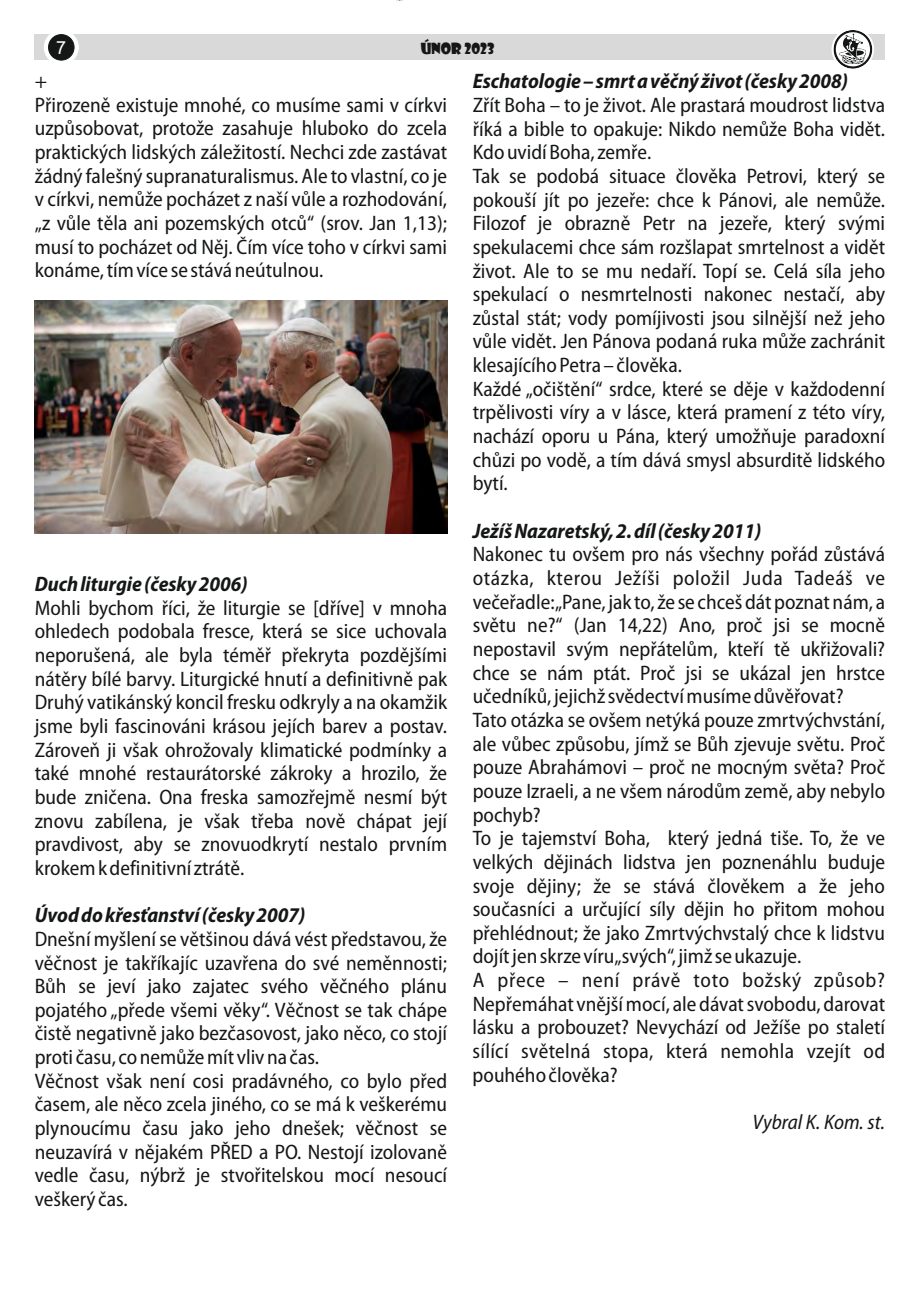
<style>
.page{position:relative;width:920px;height:1290px;background:#fff}
.page>*{position:absolute;margin:0;border:0;box-sizing:border-box;transform-origin:0 0}
.t1{font:semi-condensed 21px/23.7px "Myriad Pro";color:#151616}
.t2{font:italic 700 semi-condensed 21px "Myriad Pro";color:#151616}
.t3{font:italic semi-condensed 21px "Myriad Pro";color:#151616}
.t4{font:18px "Arial";color:#fff}
.t5{font:15px "Showcard Gothic";color:#151616}
</style>
<div class="page">
<div style="left:35px;top:35px;width:850px;height:25px;background:#d9d9da"></div>
<div style="left:44px;top:30px;width:35px;height:35px;background:#fff;border:1px solid #fff;border-radius:50%"></div>
<div style="left:48px;top:34px;width:26px;height:27px;background:#151616;border:1px solid #151616;border-radius:50%"></div>
<svg style="left:832px;top:30px;width:42px;height:39px"></svg>
<img style="left:35px;top:301px;width:412px;height:232px">
<p class="t4" style="left:56px;top:41px;width:12px">7</p>
<p class="t5" style="left:421px;top:42px;width:75px">ÚNOR 2023</p>
<p class="t1" style="left:35px;top:71px;width:414px">+<br>Přirozeně existuje mnohé, co musíme sami v církvi uzpůsobovat, protože zasahuje hluboko do zcela praktických lidských záležitostí. Nechci zde zastávat žádný falešný supranaturalismus. Ale to vlastní, co je v církvi, nemůže pocházet z naší vůle a rozhodování, „z vůle těla ani pozemských otců“ (srov. Jan 1,13); musí to pocházet od Něj. Čím více toho v církvi sami konáme, tím více se stává neútulnou.</p>
<p class="t2" style="left:473px;top:73px;width:377px">Eschatologie – smrt a věčný život (česky 2008)</p>
<p class="t1" style="left:473px;top:95px;width:414px">Zřít Boha – to je život. Ale prastará moudrost lidstva říká a bible to opakuje: Nikdo nemůže Boha vidět.<br>Kdo uvidí Boha, zemře.<br>Tak se podobá situace člověka Petrovi, který se pokouší jít po jezeře: chce k Pánovi, ale nemůže.<br>Filozof je obrazně Petr na jezeře, který svými spekulacemi chce sám rozšlapat smrtelnost a vidět život. Ale to se mu nedaří. Topí se. Celá síla jeho spekulací o nesmrtelnosti nakonec nestačí, aby zůstal stát; vody pomíjivosti jsou silnější než jeho vůle vidět. Jen Pánova podaná ruka může zachránit klesajícího Petra – člověka.<br>Každé „očištění“ srdce, které se děje v každodenní trpělivosti víry a v lásce, která pramení z této víry, nachází oporu u Pána, který umožňuje paradoxní chůzi po vodě, a tím dává smysl absurditě lidského bytí.</p>
<p class="t2" style="left:473px;top:522px;width:290px">Ježíš Nazaretský, 2. díl (česky 2011)</p>
<p class="t1" style="left:473px;top:544px;width:414px">Nakonec tu ovšem pro nás všechny pořád zůstává otázka, kterou Ježíši položil Juda Tadeáš ve večeřadle: „Pane, jak to, že se chceš dát poznat nám, a světu ne?“ (Jan 14,22) Ano, proč jsi se mocně nepostavil svým nepřátelům, kteří tě ukřižovali? chce se nám ptát. Proč jsi se ukázal jen hrstce učedníků, jejichž svědectví musíme důvěřovat?<br>Tato otázka se ovšem netýká pouze zmrtvýchvstání, ale vůbec způsobu, jímž se Bůh zjevuje světu. Proč pouze Abrahámovi – proč ne mocným světa? Proč pouze Izraeli, a ne všem národům země, aby nebylo pochyb?<br>To je tajemství Boha, který jedná tiše. To, že ve velkých dějinách lidstva jen poznenáhlu buduje svoje dějiny; že se stává člověkem a že jeho současníci a určující síly dějin ho přitom mohou přehlédnout; že jako Zmrtvýchvstalý chce k lidstvu dojít jen skrze víru „svých“, jimž se ukazuje.<br>A přece – není právě toto božský způsob?<br>Nepřemáhat vnější mocí, ale dávat svobodu, darovat lásku a probouzet? Nevychází od Ježíše po staletí sílící světelná stopa, která nemohla vzejít od pouhého člověka?</p>
<p class="t3" style="left:752px;top:1113px;width:134px">Vybral K. Kom. st.</p>
<p class="t2" style="left:35px;top:575px;width:214px">Duch liturgie (česky 2006)</p>
<p class="t1" style="left:35px;top:597px;width:414px;text-align:justify">Mohli bychom říci, že liturgie se [dříve] v mnoha ohledech podobala fresce, která se sice uchovala neporušená, ale byla téměř překryta pozdějšími nátěry bílé barvy. Liturgické hnutí a definitivně pak Druhý vatikánský koncil fresku odkryly a na okamžik jsme byli fascinováni krásou jejích barev a postav.<br>Zároveň ji však ohrožovaly klimatické podmínky a také mnohé restaurátorské zákroky a hrozilo, že bude zničena. Ona freska samozřejmě nesmí být znovu zabílena, je však třeba nově chápat její pravdivost, aby se znovuodkrytí nestalo prvním krokem k definitivní ztrátě.</p>
<p class="t2" style="left:35px;top:906px;width:272px">Úvod do křesťanství (česky 2007)</p>
<p class="t1" style="left:35px;top:929px;width:414px">Dnešní myšlení se většinou dává vést představou, že věčnost je takříkajíc uzavřena do své neměnnosti; Bůh se jeví jako zajatec svého věčného plánu pojatého „přede všemi věky“. Věčnost se tak chápe čistě negativně jako bezčasovost, jako něco, co stojí proti času, co nemůže mít vliv na čas.<br>Věčnost však není cosi pradávného, co bylo před časem, ale něco zcela jiného, co se má k veškerému plynoucímu času jako jeho dnešek; věčnost se neuzavírá v nějakém PŘED a PO. Nestojí izolovaně vedle času, nýbrž je stvořitelskou mocí nesoucí veškerý čas.</p>
</div>
